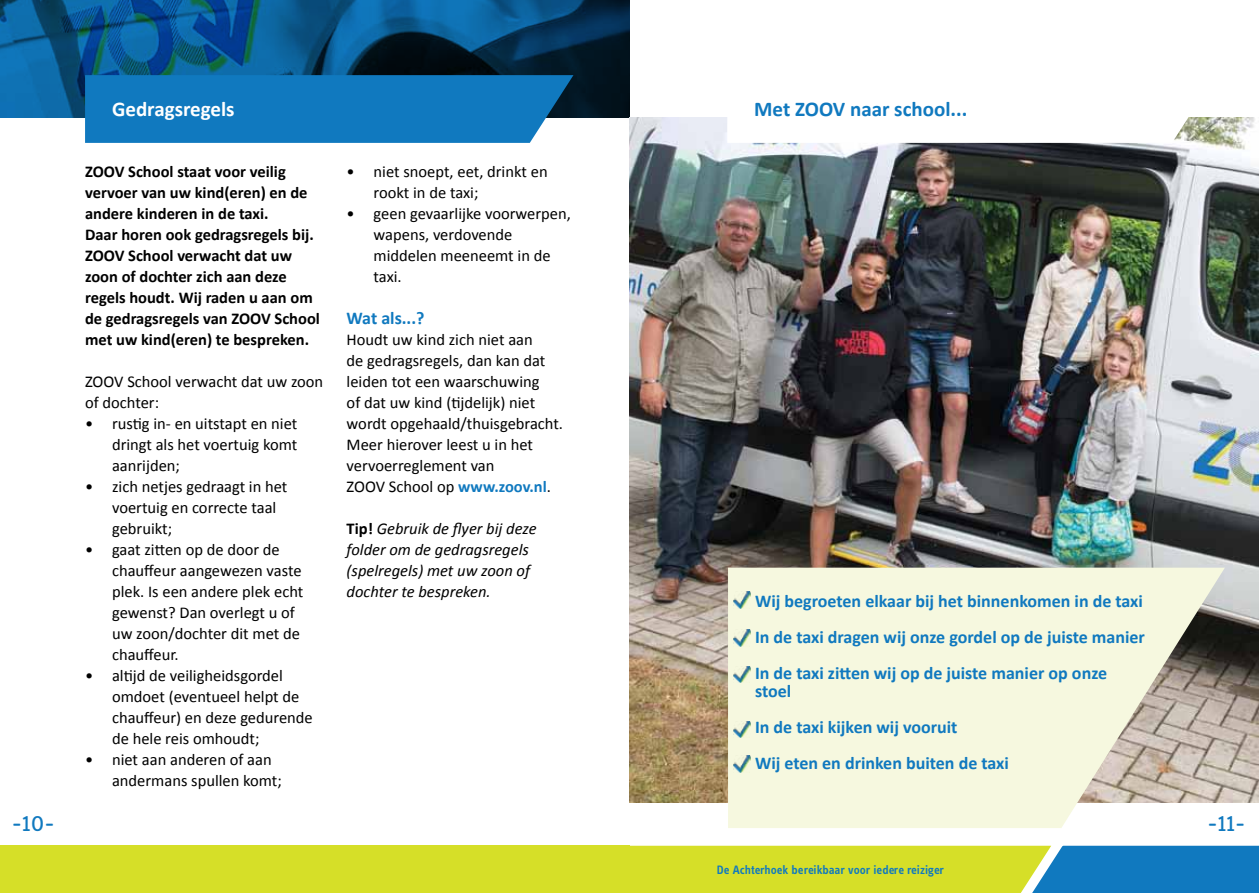
<style>
.page{position:relative;width:1259px;height:893px;background:#fff}
.page>*{position:absolute;margin:0;border:0;box-sizing:border-box;transform-origin:0 0}
.t1{font:27px "Info Text OT";color:#1079bf}
.t2{font:700 21px "Calibri";color:#1079bf}
.t3{font:700 21px "Calibri";color:#fff}
.t4{font:700 18px/36px "Calibri";color:#1079bf;text-align:justify}
.t5{font:16.5px/21px "Calibri";color:#000}
.t6{font:700 16.5px/21px "Calibri";color:#000}
.t7{font:italic 16.5px/21px "Calibri";color:#000}
.t8{font:600 12.6px "Info Text OT";color:#1079bf}
.s1{font-weight:700;color:#1079bf}
.s2{font-weight:700;font-style:normal}
</style>
<div class="page">
<img style="left:0;top:0;width:629px;height:117px">
<svg style="left:629px;top:846px;width:630px;height:47px"></svg>
<div style="left:0;top:846px;width:629px;height:47px;background:#d6df28"></div>
<img style="left:629px;top:117px;width:630px;height:685px">
<svg style="left:727px;top:117px;width:488px;height:26px"></svg>
<svg style="left:728px;top:568px;width:497px;height:260px;fill:#f6f8df"></svg>
<div style="left:85px;top:75px;width:488px;height:68px;background:#1079bf"></div>
<img style="left:733px;top:592px;width:17px;height:16px">
<img style="left:733px;top:629px;width:17px;height:17px">
<img style="left:733px;top:666px;width:17px;height:17px">
<img style="left:733px;top:721px;width:17px;height:17px">
<img style="left:733px;top:756px;width:17px;height:16px">
<h1 class="t1" style="left:12px;top:808px;width:44px">-10-</h1>
<p class="t3" style="left:112px;top:96px;width:124px">Gedragsregels</p>
<p class="t6" style="left:85px;top:161px;width:236px">ZOOV School staat voor veilig vervoer van uw kind(eren) en de andere kinderen in de taxi.<br>Daar horen ook gedragsregels bij.<br>ZOOV School verwacht dat uw zoon of dochter zich aan deze regels houdt. Wij raden u aan om de gedragsregels van ZOOV School met uw kind(eren) te bespreken.</p>
<p class="t5" style="left:85px;top:371px;width:240px">ZOOV School verwacht dat uw zoon of dochter:</p>
<p class="t5" style="left:112px;top:413px;width:187px;text-align:justify;text-indent:-27px">• rustig in- en uitstapt en niet dringt als het voertuig komt aanrijden;</p>
<p class="t5" style="left:112px;top:476px;width:177px;text-indent:-27px">• zich netjes gedraagt in het voertuig en correcte taal gebruikt;</p>
<p class="t5" style="left:112px;top:539px;width:193px;text-indent:-27px">• gaat zitten op de door de chauffeur aangewezen vaste plek. Is een andere plek echt gewenst? Dan overlegt u of uw zoon/dochter dit met de chauffeur.</p>
<p class="t5" style="left:112px;top:665px;width:202px;text-indent:-27px">• altijd de veiligheidsgordel omdoet (eventueel helpt de chauffeur) en deze gedurende de hele reis omhoudt;</p>
<p class="t5" style="left:112px;top:749px;width:171px;text-indent:-27px">• niet aan anderen of aan andermans spullen komt;</p>
<p class="t5" style="left:374px;top:161px;width:175px;text-indent:-27px">• niet snoept, eet, drinkt en rookt in de taxi;</p>
<p class="t5" style="left:374px;top:203px;width:199px;text-indent:-27px">• geen gevaarlijke voorwerpen, wapens, verdovende middelen meeneemt in de taxi.</p>
<p class="t4" style="left:347px;top:300px;width:79px">Wat als...?</p>
<p class="t5" style="left:347px;top:329px;width:218px">Houdt uw kind zich niet aan<br>de gedragsregels, dan kan dat leiden tot een waarschuwing<br>of dat uw kind (tijdelijk) niet wordt opgehaald/thuisgebracht.<br>Meer hierover leest u in het vervoerreglement van<br>ZOOV School op <span class="s1">www.zoov.nl</span>.</p>
<p class="t7" style="left:347px;top:517px;width:191px"><span class="s2">Tip!</span> Gebruik de flyer bij deze folder om de gedragsregels (spelregels) met uw zoon of dochter te bespreken.</p>
<p class="t2" style="left:754px;top:96px;width:214px">Met ZOOV naar school...</p>
<p class="t4" style="left:755px;top:583px;width:391px">Wij begroeten elkaar bij het binnenkomen in de taxi In de taxi dragen wij onze gordel op de juiste manier In de taxi zitten wij op de juiste manier op onze</p>
<p class="t4" style="left:755px;top:673px;width:255px;text-align:left">stoel<br>In de taxi kijken wij vooruit<br>Wij eten en drinken buiten de taxi</p>
<p class="t8" style="left:717px;top:863px;width:229px">De Achterhoek bereikbaar voor iedere reiziger</p>
<h1 class="t1" style="left:1207px;top:808px;width:39px">-11-</h1>
</div>
